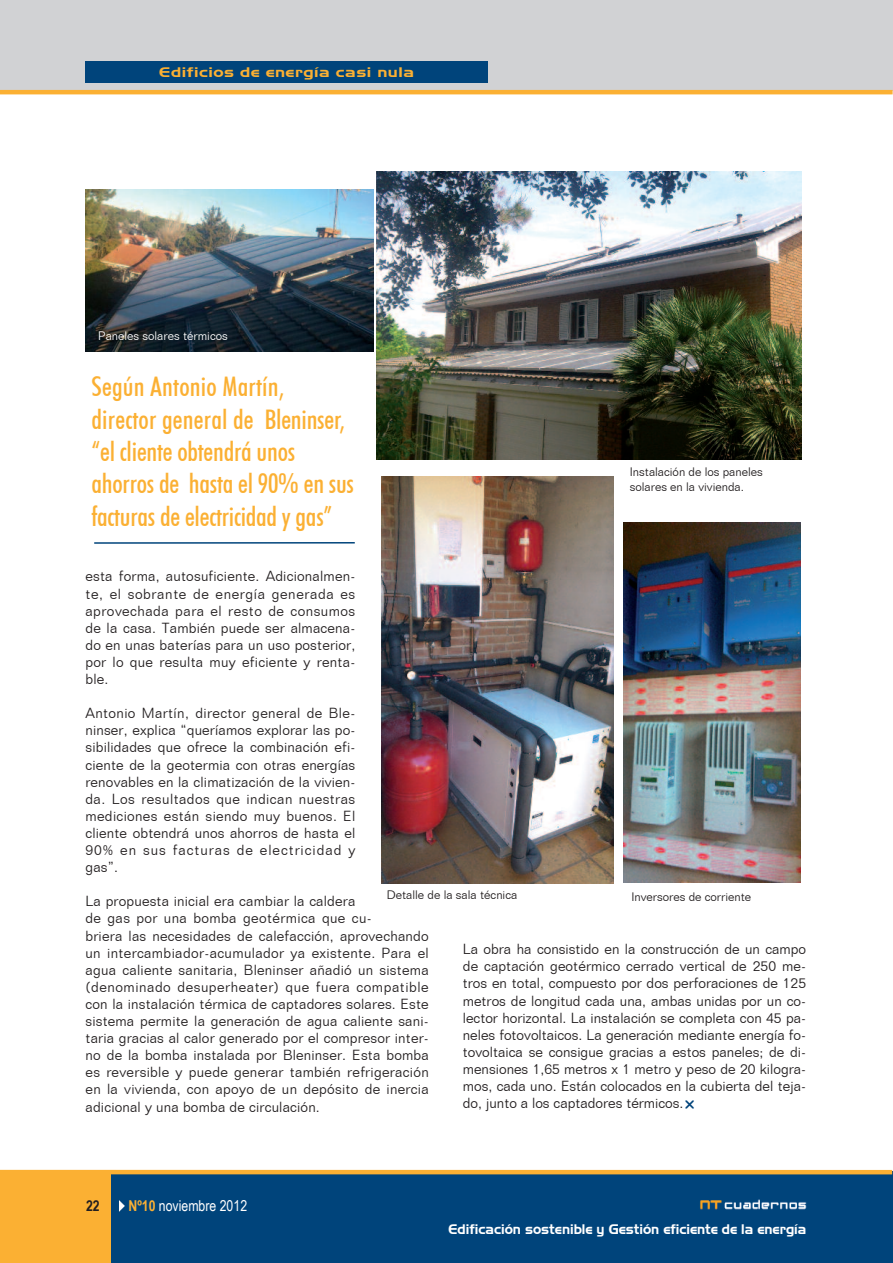
<style>
.page{position:relative;width:893px;height:1263px;background:#fff}
.page>*{position:absolute;margin:0;border:0;box-sizing:border-box;transform-origin:0 0}
.t1{font:500 condensed 27px/32.4px "Futura BT";letter-spacing:-.01em;color:#fbb033}
.t2{font:15px "Arial Narrow";color:#fff}
.t3{font:300 14.25px/17.1px "Folio BT";letter-spacing:.015em;color:#231f20;text-align:justify}
.t4{font:13.5px "Aero Regular SWFTE";color:#fff}
.t5{font:13.5px "Aero Regular SWFTE";letter-spacing:.03em;color:#fbb033;scale:1.24 1}
.t6{font:300 12px/15px "Folio BT";color:#231f20}
.t7{font:300 12px "Folio BT";color:#fff}
.s1{font-weight:700;color:#231f20}
.s2{font-weight:700;color:#fbb033}
</style>
<div class="page">
<div style="left:0;top:1171px;width:893px;height:92px;background:#00447b"></div>
<div style="left:0;top:0;width:892px;height:91px;background:#d1d2d4"></div>
<div style="left:0;top:1173px;width:111px;height:90px;background:#fbb033"></div>
<hr style="left:0;top:90px;width:893px;height:4px;background:#fbb033">
<hr style="left:0;top:1170px;width:892px;height:4px;background:#fbb033">
<div style="left:86px;top:61px;width:402px;height:22px;background:#00447b"></div>
<img style="left:700px;top:1199px;width:107px;height:11px">
<img style="left:85px;top:190px;width:288px;height:162px">
<img style="left:376px;top:172px;width:425px;height:287px">
<img style="left:623px;top:522px;width:177px;height:360px">
<img style="left:382px;top:476px;width:231px;height:407px">
<hr style="left:94px;top:542px;width:261px;height:2px;background:#00447b">
<p class="t5" style="left:159px;top:64px;width:207px">Edificios de energía casi nula</p>
<p class="t7" style="left:98px;top:329px;width:131px">Paneles solares térmicos</p>
<h1 class="t1" style="left:92px;top:370px;width:264px">Según Antonio Martín, director general de Bleninser, “el cliente obtendrá unos ahorros de hasta el 90% en sus facturas de electricidad y gas”</h1>
<p class="t6" style="left:630px;top:464px;width:135px">Instalación de los paneles solares en la vivienda.</p>
<p class="t3" style="left:85px;top:568px;width:271px">esta forma, autosuficiente. Adicionalmen&shy;te, el sobrante de energía generada es aprovechada para el resto de consumos de la casa. También puede ser almacena&shy;do en unas baterías para un uso posterior, por lo que resulta muy eficiente y renta&shy;ble.</p>
<p class="t3" style="left:85px;top:704px;width:271px">Antonio Martín, director general de Ble&shy;ninser, explica “queríamos explorar las po&shy;sibilidades que ofrece la combinación efi&shy;ciente de la geotermia con otras energías renovables en la climatización de la vivien&shy;da. Los resultados que indican nuestras mediciones están siendo muy buenos. El cliente obtendrá unos ahorros de hasta el 90% en sus facturas de electricidad y gas”.</p>
<p class="t3" style="left:85px;top:893px;width:345px;text-align:left">La propuesta inicial era cambiar la caldera<br>de gas por una bomba geotérmica que cu-<br>briera las necesidades de calefacción, aprovechando un intercambiador-acumulador ya existente. Para el agua caliente sanitaria, Bleninser añadió un sistema (denominado desuperheater) que fuera compatible con la instalación térmica de captadores solares. Este sistema permite la generación de agua caliente sani&shy;taria gracias al calor generado por el compresor inter&shy;no de la bomba instalada por Bleninser. Esta bomba es reversible y puede generar también refrigeración en la vivienda, con apoyo de un depósito de inercia adicional y una bomba de circulación.</p>
<p class="t6" style="left:387px;top:887px;width:132px">Detalle de la sala técnica</p>
<p class="t6" style="left:631px;top:889px;width:121px">Inversores de corriente</p>
<p class="t3" style="left:463px;top:940px;width:345px">La obra ha consistido en la construcción de un campo de captación geotérmico cerrado vertical de 250 me&shy;tros en total, compuesto por dos perforaciones de 125 metros de longitud cada una, ambas unidas por un co&shy;lector horizontal. La instalación se completa con 45 pa&shy;neles fotovoltaicos. La generación mediante energía fo&shy;tovoltaica se consigue gracias a estos paneles; de di&shy;mensiones 1,65 metros x 1 metro y peso de 20 kilogra&shy;mos, cada uno. Están colocados en la cubierta del teja&shy;do, junto a los captadores térmicos.</p>
<p class="t2" style="left:86px;top:1197px;width:163px"><span class="s1">22</span> ✔<span class="s2">Nº10</span> noviembre 2012</p>
<p class="t4" style="left:448px;top:1220px;width:359px">Edificación sostenible y Gestión eficiente de la energía</p>
</div>
